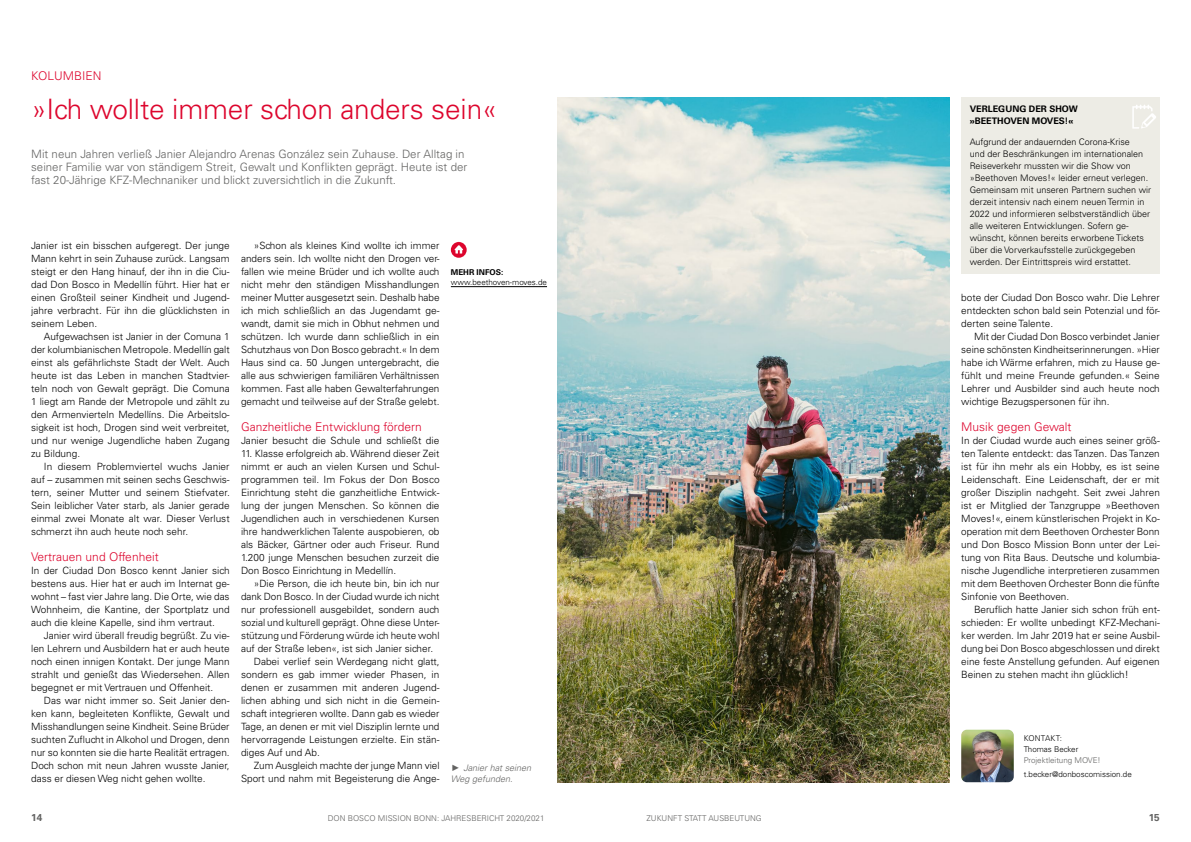
<style>
.page{position:relative;width:1191px;height:842px;background:#fff}
.page>*{position:absolute;margin:0;border:0;box-sizing:border-box;transform-origin:0 0}
._120_H1{font:300 28px "Univers LT Std";letter-spacing:-.005em;color:#dd052d}
._121_H2{font:300 12px "Univers LT Std";color:#dd052d}
._99_Land{font:300 12px "Univers LT Std";color:#dd052d}
._104_Anleser{font:300 11.5px/13px "Univers LT Std";color:#636362}
._200_Standard{font:300 10px/13px "Univers LT Std";color:#000;text-align:justify}
._201_Standard_O{font:300 10px/13px "Univers LT Std";color:#000;text-align:justify}
._205_Standard_Initia{font:300 10px/13px "Univers LT Std";color:#000;text-align:justify}
.t1{font:700 10px "Univers LT Std";color:#636362}
._452_Box_Std_O{font:300 9px/12px "Univers LT Std";color:#000}
._450_Box_H1{font:700 9px/12px "Univers LT Std";color:#000}
.t2{font:italic 300 9px/11px "Univers LT Std";color:#636362}
.Kontakt_Funktion{font:300 8px "Univers LT Std";color:#636362}
.URL{font:300 8px/10px "Univers LT Std";color:#000}
.Kontakt-Daten{font:300 8px "Univers LT Std";color:#000}
.Kontakt_Name{font:300 8px "Univers LT Std";color:#000}
.KONTAKT{font:300 8px "Univers LT Std";letter-spacing:.025em;color:#000}
.s1{font-weight:700}
.s2{font-family:"The Antiqua B";font-weight:400;font-style:normal}
</style>
<div class="page">
<img style="left:557px;top:97px;width:393px;height:685px">
<hr style="left:451px;top:286px;width:96px;height:1px;background:#000">
<svg style="left:451px;top:242px;width:16px;height:16px"></svg>
<div style="left:961px;top:97px;width:198px;height:176px;background:#edece5"></div>
<svg style="left:1132px;top:105px;width:24px;height:24px"></svg>
<img style="left:961px;top:730px;width:52px;height:52px">
<h1 class="_99_Land" style="left:31px;top:68px;width:72px">KOLUMBIEN</h1>
<h1 class="_120_H1" style="left:31px;top:92px;width:468px">»Ich wollte immer schon anders sein«</h1>
<p class="_104_Anleser" style="left:31px;top:147px;width:437px">Mit neun Jahren verließ Janier Alejandro Arenas González sein Zuhause. Der Alltag in seiner Familie war von ständigem Streit, Gewalt und Konflikten geprägt. Heute ist der fast 20-Jährige KFZ-Mechnaniker und blickt zuversichtlich in die Zukunft.</p>
<p class="_205_Standard_Initia" style="left:31px;top:239px;width:200px">Janier ist ein bisschen aufgeregt. Der junge Mann kehrt in sein Zuhause zurück. Langsam steigt er den Hang hinauf, der ihn in die Ciu&shy;dad Don Bosco in Medellín führt. Hier hat er einen Großteil seiner Kindheit und Jugend&shy;jahre verbracht. Für ihn die glücklichsten in seinem Leben.</p>
<p class="_200_Standard" style="left:31px;top:330px;width:200px;text-indent:13px">Aufgewachsen ist Janier in der Comuna 1 der kolumbianischen Metropole. Medellín galt einst als gefährlichste Stadt der Welt. Auch heute ist das Leben in manchen Stadtvier&shy;teln noch von Gewalt geprägt. Die Comuna 1 liegt am Rande der Metropole und zählt zu den Armenvierteln Medellíns. Die Arbeitslo&shy;sigkeit ist hoch, Drogen sind weit verbreitet, und nur wenige Jugendliche haben Zugang zu Bildung.</p>
<p class="_200_Standard" style="left:31px;top:460px;width:200px;text-indent:13px">In diesem Problemviertel wuchs Janier auf – zusammen mit seinen sechs Geschwis&shy;tern, seiner Mutter und seinem Stiefvater.<br>Sein leiblicher Vater starb, als Janier gerade einmal zwei Monate alt war. Dieser Verlust schmerzt ihn auch heute noch sehr.</p>
<h2 class="_121_H2" style="left:31px;top:549px;width:129px">Vertrauen und Offenheit</h2>
<p class="_201_Standard_O" style="left:31px;top:564px;width:200px">In der Ciudad Don Bosco kennt Janier sich bestens aus. Hier hat er auch im Internat ge&shy;wohnt – fast vier Jahre lang. Die Orte, wie das Wohnheim, die Kantine, der Sportplatz und auch die kleine Kapelle, sind ihm vertraut.</p>
<p class="_200_Standard" style="left:31px;top:629px;width:200px;text-indent:13px">Janier wird überall freudig begrüßt. Zu vie&shy;len Lehrern und Ausbildern hat er auch heute noch einen innigen Kontakt. Der junge Mann strahlt und genießt das Wiedersehen. Allen begegnet er mit Vertrauen und Offenheit.</p>
<p class="_200_Standard" style="left:31px;top:694px;width:200px;text-indent:13px">Das war nicht immer so. Seit Janier den&shy;ken kann, begleiteten Konflikte, Gewalt und Misshandlungen seine Kindheit. Seine Brüder suchten Zuflucht in Alkohol und Drogen, denn nur so konnten sie die harte Realität ertragen.<br>Doch schon mit neun Jahren wusste Janier, dass er diesen Weg nicht gehen wollte.</p>
<p class="_200_Standard" style="left:241px;top:239px;width:200px;text-indent:13px">»Schon als kleines Kind wollte ich immer anders sein. Ich wollte nicht den Drogen ver&shy;fallen wie meine Brüder und ich wollte auch nicht mehr den ständigen Misshandlungen meiner Mutter ausgesetzt sein. Deshalb habe ich mich schließlich an das Jugendamt ge&shy;wandt, damit sie mich in Obhut nehmen und schützen. Ich wurde dann schließlich in ein Schutzhaus von Don Bosco gebracht.« In dem Haus sind ca. 50 Jungen untergebracht, die alle aus schwierigen familiären Verhältnissen kommen. Fast alle haben Gewalterfahrungen gemacht und teilweise auf der Straße gelebt.</p>
<h2 class="_121_H2" style="left:241px;top:419px;width:182px">Ganzheitliche Entwicklung fördern</h2>
<p class="_201_Standard_O" style="left:241px;top:434px;width:200px">Janier besucht die Schule und schließt die</p>
<p class="_201_Standard_O" style="left:241px;top:447px;width:200px">11. Klasse erfolgreich ab. Während dieser Zeit nimmt er auch an vielen Kursen und Schul&shy;programmen teil. Im Fokus der Don Bosco Einrichtung steht die ganzheitliche Entwick&shy;lung der jungen Menschen. So können die Jugendlichen auch in verschiedenen Kursen ihre handwerklichen Talente auspobieren, ob als Bäcker, Gärtner oder auch Friseur. Rund 1.200 junge Menschen besuchen zurzeit die Don Bosco Einrichtung in Medellín.</p>
<p class="_200_Standard" style="left:241px;top:577px;width:200px;text-indent:13px">»Die Person, die ich heute bin, bin ich nur dank Don Bosco. In der Ciudad wurde ich nicht nur professionell ausgebildet, sondern auch sozial und kulturell geprägt. Ohne diese Unter&shy;stützung und Förderung würde ich heute wohl auf der Straße leben«, ist sich Janier sicher.</p>
<p class="_200_Standard" style="left:241px;top:655px;width:200px;text-indent:13px">Dabei verlief sein Werdegang nicht glatt, sondern es gab immer wieder Phasen, in denen er zusammen mit anderen Jugend&shy;lichen abhing und sich nicht in die Gemein&shy;schaft integrieren wollte. Dann gab es wieder Tage, an denen er mit viel Disziplin lernte und hervorragende Leistungen erzielte. Ein stän&shy;diges Auf und Ab.</p>
<p class="_200_Standard" style="left:241px;top:759px;width:200px;text-align:right">Zum Ausgleich machte der junge Mann viel<br>Sport und nahm mit Begeisterung die Ange-</p>
<p class="URL" style="left:451px;top:267px;width:98px"><span class="s1">MEHR INFOS: </span>www.beethoven-moves.de</p>
<p class="t2" style="left:451px;top:763px;width:82px"><span class="s2">▶</span> Janier hat seinen<br>Weg gefunden.</p>
<p class="_450_Box_H1" style="left:969px;top:103px;width:109px">VERLEGUNG DER SHOW »BEETHOVEN MOVES!«</p>
<p class="_452_Box_Std_O" style="left:969px;top:136px;width:183px">Aufgrund der andauernden Corona-Krise<br>und der Beschränkungen im internationalen Reiseverkehr mussten wir die Show von »Beethoven Moves!« leider erneut verlegen.<br>Gemeinsam mit unseren Partnern suchen wir derzeit intensiv nach einem neuen Termin in 2022 und informieren selbstverständlich über alle weiteren Entwicklungen. Sofern ge&shy;wünscht, können bereits erworbene Tickets über die Vorverkaufsstelle zurückgegeben werden. Der Eintrittspreis wird erstattet.</p>
<p class="_200_Standard" style="left:961px;top:291px;width:200px">bote der Ciudad Don Bosco wahr. Die Lehrer entdeckten schon bald sein Potenzial und för&shy;derten seine Talente.</p>
<p class="_200_Standard" style="left:961px;top:330px;width:200px;text-indent:13px">Mit der Ciudad Don Bosco verbindet Janier seine schönsten Kindheitserinnerungen. »Hier habe ich Wärme erfahren, mich zu Hause ge&shy;fühlt und meine Freunde gefunden.« Seine Lehrer und Ausbilder sind auch heute noch wichtige Bezugspersonen für ihn.</p>
<h2 class="_121_H2" style="left:961px;top:419px;width:112px">Musik gegen Gewalt</h2>
<p class="_201_Standard_O" style="left:961px;top:434px;width:200px">In der Ciudad wurde auch eines seiner größ&shy;ten Talente entdeckt: das Tanzen. Das Tanzen ist für ihn mehr als ein Hobby, es ist seine Leidenschaft. Eine Leidenschaft, der er mit großer Disziplin nachgeht. Seit zwei Jahren ist er Mitglied der Tanzgruppe »Beethoven Moves!«, einem künstlerischen Projekt in Ko&shy;operation mit dem Beethoven Orchester Bonn und Don Bosco Mission Bonn unter der Lei&shy;tung von Rita Baus. Deutsche und kolumbia&shy;nische Jugendliche interpretieren zusammen mit dem Beethoven Orchester Bonn die fünfte Sinfonie von Beethoven.</p>
<p class="_200_Standard" style="left:961px;top:603px;width:200px;text-indent:13px">Beruflich hatte Janier sich schon früh ent&shy;schieden: Er wollte unbedingt KFZ-Mechani&shy;ker werden. Im Jahr 2019 hat er seine Ausbil&shy;dung bei Don Bosco abgeschlossen und direkt eine feste Anstellung gefunden. Auf eigenen Beinen zu stehen macht ihn glücklich!</p>
<p class="KONTAKT" style="left:1023px;top:733px;width:40px">KONTAKT:</p>
<p class="Kontakt_Name" style="left:1023px;top:744px;width:56px">Thomas Becker</p>
<p class="Kontakt_Funktion" style="left:1023px;top:755px;width:78px">Projektleitung MOVE!</p>
<p class="Kontakt-Daten" style="left:1023px;top:769px;width:110px">t.becker@donboscomission.de</p>
<p class="t1" style="left:31px;top:811px;width:13px">14</p>
<p class="Kontakt_Funktion" style="left:328px;top:813px;width:218px">DON BOSCO MISSION BONN: JAHRESBERICHT 2020/2021</p>
<p class="Kontakt_Funktion" style="left:646px;top:813px;width:11px">Zukunft</p>
<p class="Kontakt_Funktion" style="left:684px;top:813px;width:6px">statt</p>
<p class="Kontakt_Funktion" style="left:708px;top:813px;width:12px">Ausbeutung</p>
<p class="t1" style="left:1148px;top:811px;width:13px">15</p>
</div>
